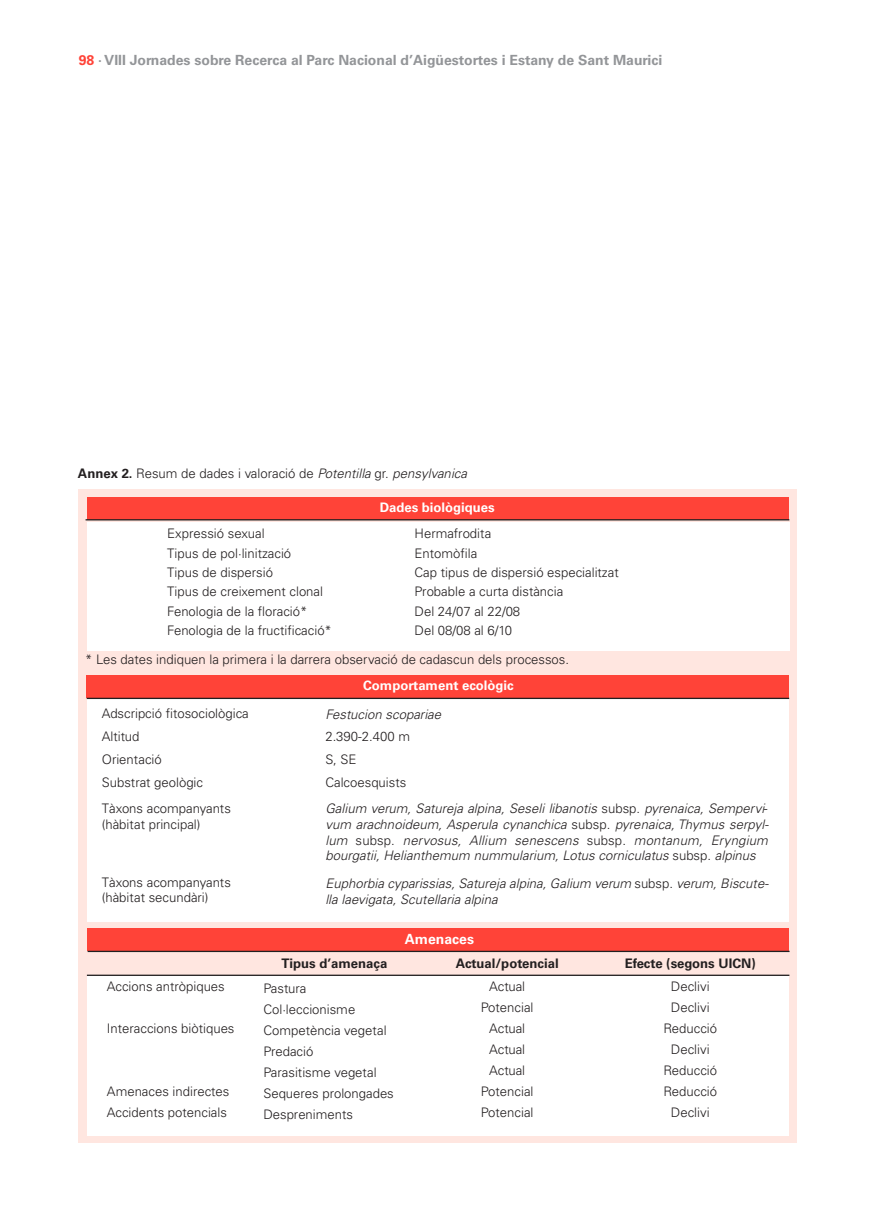
<style>
.page{position:relative;width:874px;height:1221px;background:#fff}
.page>*{position:absolute;margin:0;border:0;box-sizing:border-box;transform-origin:0 0}
.t1{font:700 14px "Univers";color:#939598}
.t2{font:700 14px "Univers";color:#fff}
.t3{font:300 13.12px/21px "Univers";color:#231f20}
.t4{font:italic 300 13.12px/15.8px "Univers";letter-spacing:.005em;color:#231f20;text-align:justify}
.t5{font:700 13.12px/22.8px "Univers";color:#231f20;text-align:center}
.t6{font:700 13.12px "Univers";color:#fff}
.s1{color:#ff4338}
.s2{font-weight:700}
.s3{font-style:italic}
.s4{font-weight:700;color:#fff}
.s5{font-style:normal}
.s6{font-weight:300}
</style>
<div class="page">
<div style="left:78px;top:489px;width:717px;height:653px;background:#ffe6e0"></div>
<div style="left:87px;top:497px;width:701px;height:22px;background:#ff4338"></div>
<hr style="left:85px;top:519px;width:704px;height:1px;background:#231f20">
<div style="left:87px;top:522px;width:702px;height:128px;background:#fff"></div>
<div style="left:87px;top:697px;width:701px;height:224px;background:#fff"></div>
<div style="left:87px;top:675px;width:701px;height:23px;background:#ff4338"></div>
<hr style="left:87px;top:697px;width:701px;height:2px;background:#231f20">
<div style="left:87px;top:975px;width:701px;height:160px;background:#fff"></div>
<div style="left:88px;top:928px;width:700px;height:23px;background:#ff4338"></div>
<hr style="left:88px;top:950px;width:701px;height:2px;background:#231f20">
<hr style="left:87px;top:974px;width:702px;height:1px;background:#231f20">
<p class="t1" style="left:79px;top:55px;width:584px"><span class="s1">98</span> · VIII Jornades sobre Recerca al Parc Nacional d’Aigüestortes i Estany de Sant Maurici</p>
<p class="t3" style="left:78px;top:464px;width:393px"><span class="s2">Annex 2.</span> Resum de dades i valoració de <span class="s3">Potentilla</span>gr. <span class="s3">pensylvanica</span></p>
<p class="t6" style="left:380px;top:502px;width:116px">Dades biològiques</p>
<p class="t3" style="left:167px;top:525px;width:166px;line-height:19.2px">Expressió sexual<br>Tipus de pol·linització<br>Tipus de dispersió<br>Tipus de creixement clonal<br>Fenologia de la floració*<br>Fenologia de la fructificació*</p>
<p class="t3" style="left:414px;top:525px;width:205px;line-height:19.2px">Hermafrodita<br>Entomòfila<br>Cap tipus de dispersió especialitzat<br>Probable a curta distància<br>Del 24/07 al 22/08<br>Del 08/08 al 6/10</p>
<p class="t3" style="left:363px;top:648px;width:207px;line-height:26.1px;text-indent:-278px">* Les dates indiquen la primera i la darrera observació de cadascun dels processos.<br><span class="s4">Comportament ecològic</span></p>
<p class="t3" style="left:102px;top:703px;width:148px;line-height:22.8px">Adscripció fitosociològica<br>Altitud<br>Orientació<br>Substrat geològic</p>
<p class="t3" style="left:102px;top:801px;width:130px;line-height:15.8px">Tàxons acompanyants (hàbitat principal)</p>
<p class="t3" style="left:325px;top:703px;width:120px;line-height:22.8px"><span class="s3">Festucion scopariae<br></span>2.390-2.400 m<br>S, SE<br>Calcoesquists</p>
<p class="t4" style="left:325px;top:801px;width:446px">Galium verum, Satureja alpina, Seseli libanotis <span class="s5">s u b s p .</span> pyrenaica, Sempervi&shy;vum arachnoideum, Asperula cynanchica <span class="s5">s u b s p .</span> pyrenaica,Thymus serpyl&shy;lum <span class="s5">s u b s p .</span> nervosus, Allium senescens <span class="s5">s u b s p .</span> montanum, Eryngium bourgatii, Helianthemum nummularium, Lotus corniculatus <span class="s5">s u b s p .</span> alpinus</p>
<p class="t4" style="left:325px;top:877px;width:446px">Euphorbia cyparissias, Satureja alpina, Galium verum <span class="s5">s u b s p .</span> verum, Biscute&shy;lla laevigata, Scutellaria alpina</p>
<p class="t2" style="left:404px;top:934px;width:71px">Amenaces</p>
<p class="t3" style="left:102px;top:875px;width:130px;line-height:15.8px">Tàxons acompanyants (hàbitat secundàri)</p>
<p class="t3" style="left:107px;top:977px;width:119px">Accions antròpiques</p>
<p class="t3" style="left:107px;top:1019px;width:129px">Interaccions biòtiques</p>
<p class="t3" style="left:107px;top:1082px;width:124px">Amenaces indirectes<br>Accidents potencials</p>
<p class="t5" style="left:263px;top:952px;width:125px;line-height:24.5px;text-align:left;text-indent:18px">Tipus d’amenaça<br><span class="s6">Pastura</span></p>
<p class="t3" style="left:263px;top:999px;width:132px">Col·leccionisme<br>Competència vegetal<br>Predació<br>Parasitisme vegetal<br>Sequeres prolongades<br>Despreniments</p>
<p class="t5" style="left:455px;top:953px;width:104px">Actual/potencial<br><span class="s6">Actual</span></p>
<p class="t3" style="left:480px;top:998px;width:54px;text-align:center">Potencial<br>Actual<br>Actual<br>Actual<br>Potencial<br>Potencial</p>
<p class="t5" style="left:624px;top:953px;width:132px">Efecte (segons UICN)<br><span class="s6">Declivi</span></p>
<p class="t3" style="left:663px;top:998px;width:55px;text-align:center">Declivi<br>Reducció<br>Declivi<br>Reducció<br>Reducció<br>Declivi</p>
</div>
